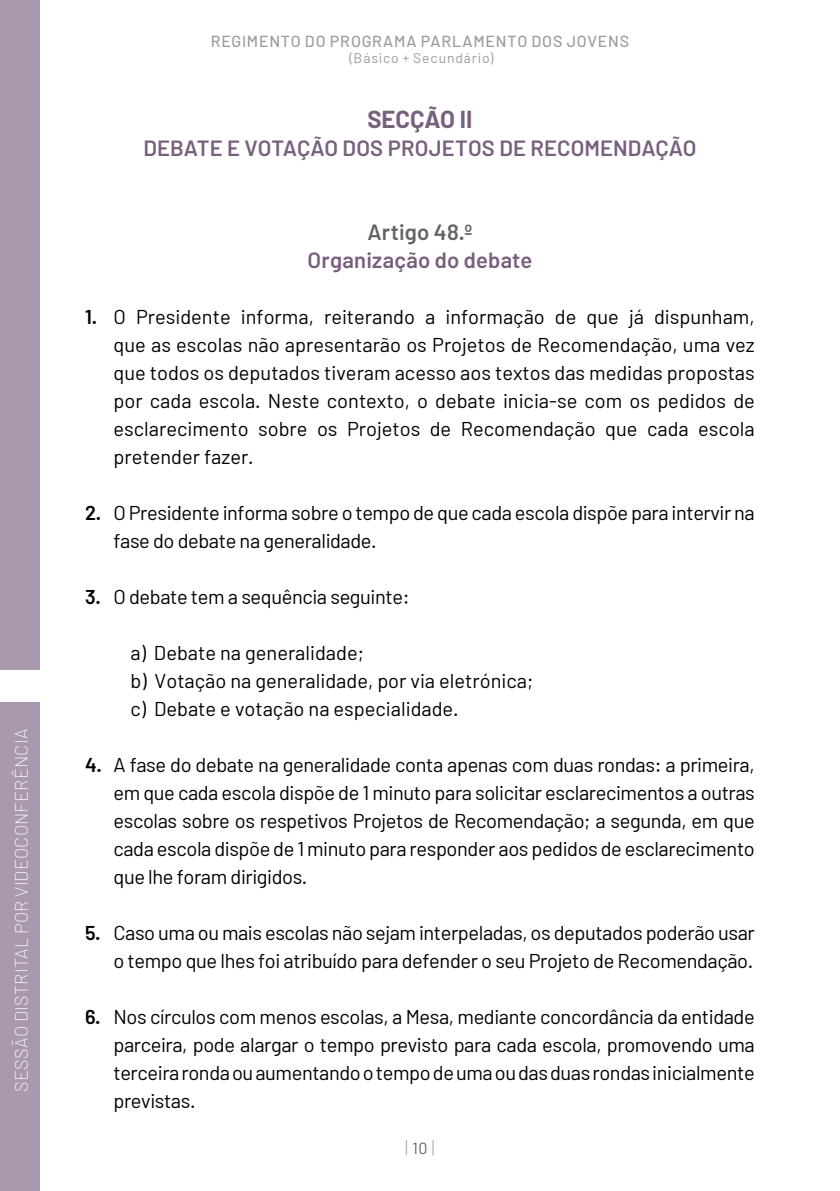
<style>
.page{position:relative;width:840px;height:1191px;background:#fff}
.page>*{position:absolute;margin:0;border:0;box-sizing:border-box;transform-origin:0 0}
.t1{font:700 24px "Barlow";letter-spacing:-.005em;color:#77607d}
.t2{font:600 22px "Barlow";letter-spacing:.005em;color:#77607d}
.t3{font:600 22px "Barlow";letter-spacing:.01em;color:#646363}
.t4{font:20px/28px "Barlow";letter-spacing:-.02em;color:#000;text-align:justify}
.t5{font:20px/28px "Barlow";color:#000}
.t6{font:200 18px "Barlow";letter-spacing:.015em;color:#fff}
.t7{font:300 18px "Barlow";color:#9d9d9c}
.t8{font:500 16px "Barlow";letter-spacing:.05em;color:#9d9d9c}
.t9{font:14px "Barlow";letter-spacing:.06em;color:#9d9d9c}
.s1{font-weight:600}
.s2{font-weight:400;font-size:16px;color:#646363}
</style>
<div class="page">
<div style="left:0;top:0;width:40px;height:1191px;background:#a999ac"></div>
<div style="left:0;top:670px;width:57px;height:32px;background:#fff"></div>
<p class="t6" style="left:10px;top:1092px;width:364px;rotate:-90deg">SESSÃO DISTRITAL POR VIDEOCONFERÊNCIA</p>
<p class="t8" style="left:211px;top:32px;width:419px">REGIMENTO DO PROGRAMA PARLAMENTO DOS JOVENS</p>
<p class="t9" style="left:349px;top:50px;width:145px">(Básico + Secundário)</p>
<p class="t1" style="left:367px;top:104px;width:107px">SECÇÃO II</p>
<p class="t2" style="left:143px;top:134px;width:554px">DEBATE E VOTAÇÃO DOS PROJETOS DE RECOMENDAÇÃO</p>
<p class="t3" style="left:367px;top:218px;width:106px">Artigo 48.º</p>
<p class="t2" style="left:307px;top:246px;width:226px">Organização do debate</p>
<p class="t4" style="left:113px;top:302px;width:642px;text-indent:-28px"><span class="s1">1.</span> O Presidente informa, reiterando a informação de que já dispunham, que as escolas não apresentarão os Projetos de Recomendação, uma vez que todos os deputados tiveram acesso aos textos das medidas propostas por cada escola. Neste contexto, o debate inicia-se com os pedidos de esclarecimento sobre os Projetos de Recomendação que cada escola pretender fazer.</p>
<p class="t4" style="left:113px;top:498px;width:642px;text-indent:-28px"><span class="s1">2.</span> O Presidente informa sobre o tempo de que cada escola dispõe para intervir na fase do debate na generalidade.</p>
<p class="t4" style="left:85px;top:582px;width:325px"><span class="s1">3.</span> O debate tem a sequência seguinte:</p>
<p class="t5" style="left:130px;top:638px;width:404px">a) Debate na generalidade;<br>b) Votação na generalidade, por via eletrónica; c) Debate e votação na especialidade.</p>
<p class="t4" style="left:113px;top:750px;width:642px;text-indent:-28px"><span class="s1">4.</span> A fase do debate na generalidade conta apenas com duas rondas: a primeira, em que cada escola dispõe de 1 minuto para solicitar esclarecimentos a outras escolas sobre os respetivos Projetos de Recomendação; a segunda, em que cada escola dispõe de 1 minuto para responder aos pedidos de esclarecimento que lhe foram dirigidos.</p>
<p class="t4" style="left:85px;top:918px;width:670px;text-align:right"><span class="s1">5.</span> Caso uma ou mais escolas não sejam interpeladas, os deputados poderão usar o tempo que lhes foi atribuído para defender o seu Projeto de Recomendação.</p>
<p class="t4" style="left:113px;top:1002px;width:642px;text-indent:-28px"><span class="s1">6.</span> Nos círculos com menos escolas, a Mesa, mediante concordância da entidade parceira, pode alargar o tempo previsto para cada escola, promovendo uma terceira ronda ou aumentando o tempo de uma ou das duas rondas inicialmente previstas.</p>
<p class="t7" style="left:405px;top:1136px;width:31px">|<span class="s2">10</span>|</p>
</div>
